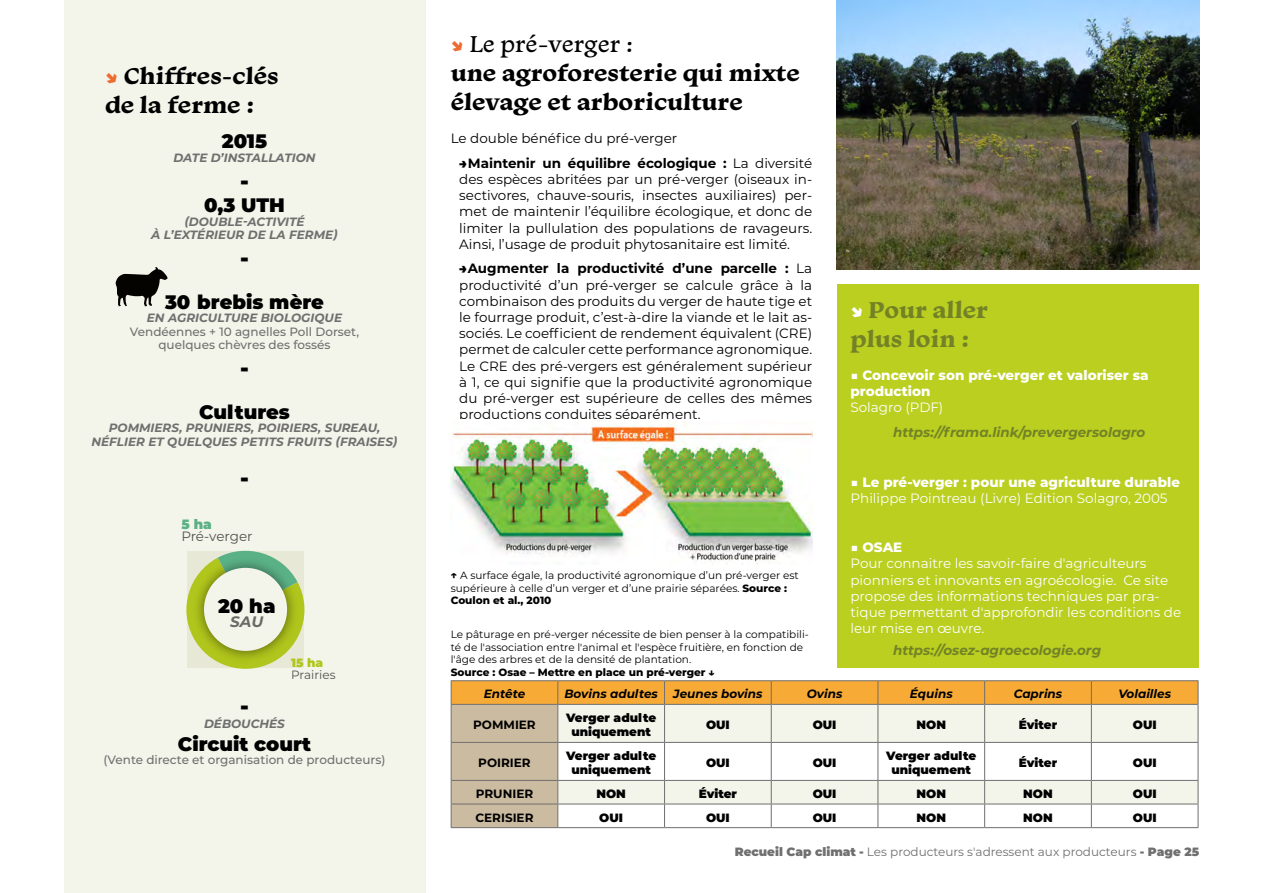
<style>
.page{position:relative;width:1263px;height:893px;background:#fff}
.page>*{position:absolute;margin:0;border:0;box-sizing:border-box;transform-origin:0 0}
.CORPS_DE_TEXTE{font:700 24px/28.8px "Monarcha";color:#000}
.CORPS_DE_TEXTE-2{font:700 24px/28.8px "Monarcha";color:#738227}
.CORPS_DE_TEXTE-3{font:900 22.5px "Montserrat";color:#000}
.CORPS_DE_TEXTE-4{font:900 19.5px "Montserrat";color:#000}
.t1{font:italic 700 15.15px "Montserrat";color:#706f6f}
.CORPS_DE_TEXTE-5{font:13.5px/16.2px "Montserrat";color:#000;text-align:justify}
.CORPS_DE_TEXTE-6{font:13.5px/16.2px "Montserrat";color:#fff}
.CORPS_DE_TEXTE-7{font:italic 700 13.5px "Montserrat";color:#738227}
.CORPS_DE_TEXTE-8{font:800 13.5px/16.2px "Montserrat";color:#fff}
.t2{font:13.5px "Montserrat";letter-spacing:-.015em;color:#575756}
.t3{font:900 13.5px "Montserrat";color:#60ba93}
.CORPS_DE_TEXTE-9{font:italic 700 12px/13.5px "Montserrat";color:#706f6f;text-align:center}
.CORPS_DE_TEXTE-10{font:900 12px/14.4px "Montserrat";color:#000;text-align:center}
.CORPS_DE_TEXTE-11{font:500 12px/13.5px "Montserrat";color:#706f6f;text-align:center}
.t4{font:12px "Montserrat";color:#706f6f}
.CORPS_DE_TEXTE-12{font:italic 700 12px "Montserrat";color:#000}
.CORPS_DE_TEXTE-13{font:700 12px "Montserrat";color:#000}
.t5{font:12px "Montserrat";color:#575756}
.t6{font:900 12px "Montserrat";color:#bacf1f}
.CORPS_DE_TEXTE-14{font:10.5px/12.6px "Montserrat";color:#000}
.s1{font-family:"Montserrat";font-weight:900;font-size:21px;color:#ed6c32}
.s2{font-weight:400}
.s3{font-weight:900}
.s4{font-weight:700}
.s5{font-family:"Montserrat";font-weight:900;font-size:21px;color:#fff}
.s6{font-weight:800}
</style>
<div class="page">
<div style="left:838px;top:285px;width:361px;height:383px;background:#bacf1f"></div>
<div style="left:64px;top:0;width:361px;height:893px;background:#f3f4ea"></div>
<svg style="left:186px;top:550px;width:119px;height:119px"></svg>
<img style="left:188px;top:551px;width:115px;height:116px">
<div style="left:204px;top:568px;width:83px;height:83px;background:#f3f4ea;border-radius:50%"></div>
<svg style="left:116px;top:267px;width:52px;height:39px"></svg>
<img style="left:451px;top:422px;width:361px;height:142px">
<hr style="left:451px;top:680px;width:107px;height:1px;background:#706f6f">
<hr style="left:558px;top:680px;width:106px;height:1px;background:#706f6f">
<hr style="left:664px;top:680px;width:107px;height:1px;background:#706f6f">
<hr style="left:771px;top:680px;width:107px;height:1px;background:#706f6f">
<hr style="left:878px;top:680px;width:107px;height:1px;background:#706f6f">
<hr style="left:985px;top:680px;width:106px;height:1px;background:#706f6f">
<hr style="left:1091px;top:680px;width:107px;height:1px;background:#706f6f">
<svg style="left:451px;top:681px;width:748px;height:147px"></svg>
<hr style="left:451px;top:827px;width:107px;height:1px;background:#706f6f">
<hr style="left:558px;top:827px;width:106px;height:1px;background:#706f6f">
<hr style="left:664px;top:827px;width:107px;height:1px;background:#706f6f">
<hr style="left:771px;top:827px;width:107px;height:1px;background:#706f6f">
<hr style="left:878px;top:827px;width:107px;height:1px;background:#706f6f">
<hr style="left:985px;top:827px;width:106px;height:1px;background:#706f6f">
<hr style="left:1091px;top:827px;width:107px;height:1px;background:#706f6f">
<img style="left:836px;top:0;width:363px;height:269px">
<p class="CORPS_DE_TEXTE" style="left:105px;top:61px;width:175px"><span class="s1">↘</span> Chiffres-clés de la ferme :</p>
<p class="CORPS_DE_TEXTE-4" style="left:222px;top:127px;width:47px">2015</p>
<p class="CORPS_DE_TEXTE-9" style="left:173px;top:150px;width:144px">DATE D’INSTALLATION</p>
<p class="CORPS_DE_TEXTE-3" style="left:240px;top:164px;width:10px">-</p>
<p class="CORPS_DE_TEXTE-4" style="left:204px;top:190px;width:82px">0,3 UTH</p>
<p class="CORPS_DE_TEXTE-9" style="left:151px;top:214px;width:188px">(DOUBLE-ACTIVITÉ<br>À L’EXTÉRIEUR DE LA FERME)</p>
<p class="CORPS_DE_TEXTE-3" style="left:240px;top:241px;width:10px">-</p>
<p class="CORPS_DE_TEXTE-4" style="left:165px;top:287px;width:161px">30 brebis mère</p>
<p class="CORPS_DE_TEXTE-9" style="left:147px;top:311px;width:197px">EN AGRICULTURE BIOLOGIQUE</p>
<p class="CORPS_DE_TEXTE-11" style="left:130px;top:324px;width:231px">Vendéennes + 10 agnelles Poll Dorset, quelques chèvres des fossés</p>
<p class="CORPS_DE_TEXTE-3" style="left:240px;top:351px;width:10px">-</p>
<p class="CORPS_DE_TEXTE-4" style="left:199px;top:397px;width:92px">Cultures</p>
<p class="CORPS_DE_TEXTE-9" style="left:92px;top:421px;width:307px">POMMIERS, PRUNIERS, POIRIERS, SUREAU,<br>NÉFLIER ET QUELQUES PETITS FRUITS (FRAISES)</p>
<p class="CORPS_DE_TEXTE-3" style="left:240px;top:462px;width:10px">-</p>
<p class="t3" style="left:181px;top:514px;width:32px">5 ha</p>
<p class="t2" style="left:181px;top:527px;width:73px">Pré-verger</p>
<h3 class="CORPS_DE_TEXTE-4" style="left:218px;top:592px;width:59px">20 ha</h3>
<p class="t1" style="left:230px;top:610px;width:34px">SAU</p>
<p class="t6" style="left:291px;top:654px;width:34px">15 ha</p>
<p class="t5" style="left:291px;top:667px;width:46px">Prairies</p>
<p class="CORPS_DE_TEXTE-3" style="left:240px;top:689px;width:10px">-</p>
<p class="CORPS_DE_TEXTE-9" style="left:204px;top:716px;width:82px">DÉBOUCHÉS</p>
<p class="CORPS_DE_TEXTE-4" style="left:178px;top:729px;width:135px">Circuit court</p>
<p class="CORPS_DE_TEXTE-11" style="left:104px;top:753px;width:283px">(Vente directe et organisation de producteurs)</p>
<p class="CORPS_DE_TEXTE" style="left:451px;top:29px;width:351px"><span class="s1">↘</span> <span class="s2">Le pré-verger :<br></span>une agroforesterie qui mixte élevage et arboriculture</p>
<p class="CORPS_DE_TEXTE-5" style="left:451px;top:130px;width:228px">Le double bénéfice du pré-verger</p>
<p class="CORPS_DE_TEXTE-5" style="left:459px;top:154px;width:354px"><span class="s3">→</span><span class="s4">Maintenir un équilibre écologique :</span> La diversité des espèces abritées par un pré-verger (oiseaux in&shy;sectivores, chauve-souris, insectes auxiliaires) per&shy;met de maintenir l’équilibre écologique, et donc de limiter la pullulation des populations de ravageurs.<br>Ainsi, l’usage de produit phytosanitaire est limité.</p>
<p class="CORPS_DE_TEXTE-5" style="left:459px;top:260px;width:354px"><span class="s3">→</span><span class="s4">Augmenter la productivité d’une parcelle :</span> La productivité d’un pré-verger se calcule grâce à la combinaison des produits du verger de haute tige et le fourrage produit, c’est-à-dire la viande et le lait as&shy;sociés. Le coefficient de rendement équivalent (CRE) permet de calculer cette performance agronomique.<br>Le CRE des pré-vergers est généralement supérieur à 1, ce qui signifie que la productivité agronomique du pré-verger est supérieure de celles des mêmes productions conduites séparément.</p>
<p class="CORPS_DE_TEXTE-2" style="left:850px;top:295px;width:139px"><span class="s5">↘</span> Pour aller plus loin :</p>
<p class="CORPS_DE_TEXTE-8" style="left:850px;top:366px;width:300px">■ Concevoir son pré-verger et valoriser sa production<br><span class="s2">Solagro (PDF)</span></p>
<p class="CORPS_DE_TEXTE-7" style="left:893px;top:423px;width:254px">https://frama.link/prevergersolagro</p>
<p class="CORPS_DE_TEXTE-6" style="left:850px;top:473px;width:331px"><span class="s6">■ Le pré-verger : pour une agriculture durable<br></span>Philippe Pointreau (Livre) Edition Solagro, 2005</p>
<p class="CORPS_DE_TEXTE-6" style="left:850px;top:539px;width:332px"><span class="s6">■ OSAE<br></span>Pour connaitre les savoir-faire d'agriculteurs pionniers et innovants en agroécologie. Ce site propose des informations techniques par pra&shy;tique permettant d'approfondir les conditions de leur mise en œuvre.</p>
<p class="CORPS_DE_TEXTE-7" style="left:893px;top:641px;width:210px">https://osez-agroecologie.org</p>
<p class="CORPS_DE_TEXTE-14" style="left:451px;top:569px;width:349px"><span class="s6">↑</span> A surface égale, la productivité agronomique d’un pré-verger est supérieure à celle d’un verger et d’une prairie séparées. <span class="s6">Source :<br>Coulon et al., 2010</span></p>
<p class="CORPS_DE_TEXTE-14" style="left:451px;top:627px;width:360px">Le pâturage en pré-verger nécessite de bien penser à la compatibili&shy;té de l'association entre l'animal et l'espèce fruitière, en fonction de l'âge des arbres et de la densité de plantation.<br><span class="s6">Source : Osae – Mettre en place un pré-verger ↓</span></p>
<p class="CORPS_DE_TEXTE-12" style="left:484px;top:685px;width:43px">Entête</p>
<p class="CORPS_DE_TEXTE-12" style="left:564px;top:685px;width:95px">Bovins adultes</p>
<p class="CORPS_DE_TEXTE-12" style="left:673px;top:685px;width:91px">Jeunes bovins</p>
<p class="CORPS_DE_TEXTE-12" style="left:807px;top:685px;width:37px">Ovins</p>
<p class="CORPS_DE_TEXTE-12" style="left:910px;top:685px;width:44px">Équins</p>
<p class="CORPS_DE_TEXTE-12" style="left:1014px;top:685px;width:50px">Caprins</p>
<p class="CORPS_DE_TEXTE-12" style="left:1118px;top:685px;width:54px">Volailles</p>
<p class="CORPS_DE_TEXTE-13" style="left:473px;top:716px;width:64px">POMMIER</p>
<p class="CORPS_DE_TEXTE-10" style="left:566px;top:710px;width:92px">Verger adulte uniquement</p>
<p class="CORPS_DE_TEXTE-10" style="left:706px;top:717px;width:25px">OUI</p>
<p class="CORPS_DE_TEXTE-10" style="left:813px;top:717px;width:25px">OUI</p>
<p class="CORPS_DE_TEXTE-10" style="left:916px;top:717px;width:31px">NON</p>
<p class="CORPS_DE_TEXTE-10" style="left:1019px;top:717px;width:40px">Éviter</p>
<p class="CORPS_DE_TEXTE-10" style="left:1133px;top:717px;width:25px">OUI</p>
<p class="CORPS_DE_TEXTE-13" style="left:478px;top:754px;width:54px">POIRIER</p>
<p class="CORPS_DE_TEXTE-10" style="left:566px;top:748px;width:92px">Verger adulte uniquement</p>
<p class="CORPS_DE_TEXTE-10" style="left:706px;top:755px;width:25px">OUI</p>
<p class="CORPS_DE_TEXTE-10" style="left:813px;top:755px;width:25px">OUI</p>
<p class="CORPS_DE_TEXTE-10" style="left:886px;top:748px;width:92px">Verger adulte uniquement</p>
<p class="CORPS_DE_TEXTE-10" style="left:1019px;top:755px;width:40px">Éviter</p>
<p class="CORPS_DE_TEXTE-10" style="left:1133px;top:755px;width:25px">OUI</p>
<p class="CORPS_DE_TEXTE-13" style="left:476px;top:785px;width:59px">PRUNIER</p>
<p class="CORPS_DE_TEXTE-10" style="left:596px;top:786px;width:31px">NON</p>
<p class="CORPS_DE_TEXTE-10" style="left:699px;top:786px;width:40px">Éviter</p>
<p class="CORPS_DE_TEXTE-10" style="left:813px;top:786px;width:25px">OUI</p>
<p class="CORPS_DE_TEXTE-10" style="left:916px;top:786px;width:31px">NON</p>
<p class="CORPS_DE_TEXTE-10" style="left:1023px;top:786px;width:31px">NON</p>
<p class="CORPS_DE_TEXTE-10" style="left:1133px;top:786px;width:25px">OUI</p>
<p class="CORPS_DE_TEXTE-13" style="left:475px;top:809px;width:60px">CERISIER</p>
<p class="CORPS_DE_TEXTE-10" style="left:599px;top:809px;width:25px">OUI</p>
<p class="CORPS_DE_TEXTE-10" style="left:706px;top:809px;width:25px">OUI</p>
<p class="CORPS_DE_TEXTE-10" style="left:813px;top:809px;width:25px">OUI</p>
<p class="CORPS_DE_TEXTE-10" style="left:916px;top:809px;width:31px">NON</p>
<p class="CORPS_DE_TEXTE-10" style="left:1023px;top:809px;width:31px">NON</p>
<p class="CORPS_DE_TEXTE-10" style="left:1133px;top:809px;width:25px">OUI</p>
<p class="t4" style="left:735px;top:844px;width:466px"><span class="s3">Recueil Cap climat -</span> Les producteurs s'adressent aux producteurs <span class="s3">- Page 25</span></p>
</div>
